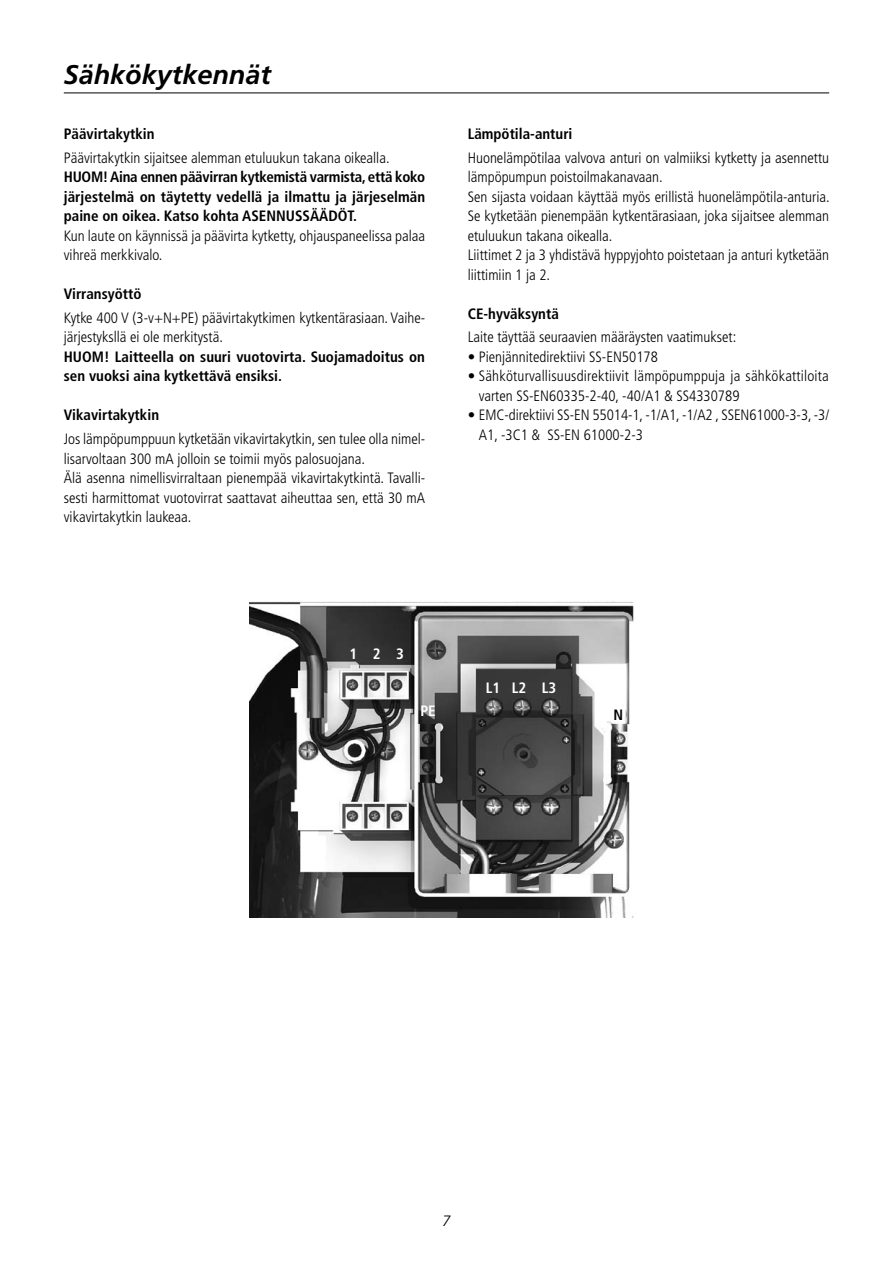
<style>
.page{position:relative;width:893px;height:1263px;background:#fff}
.page>*{position:absolute;margin:0;border:0;box-sizing:border-box;transform-origin:0 0}
.t1{font:italic 700 27px "Frutiger";color:#000}
.t2{font:300 condensed 15px/19.5px "Frutiger";color:#000}
.t3{font:700 condensed 15px/19.5px "Frutiger";color:#000;text-align:justify}
.t4{font:700 condensed 15px "Frutiger";color:#fff}
.t5{font:italic 300 15px "Frutiger";color:#000}
</style>
<div class="page">
<hr style="left:64px;top:93px;width:765px;height:1px;background:#000">
<img style="left:249px;top:601px;width:385px;height:316px">
<h1 class="t1" style="left:64px;top:59px;width:209px">Sähkökytkennät</h1>
<p class="t3" style="left:64px;top:124px;width:92px">Päävirtakytkin</p>
<p class="t2" style="left:64px;top:148px;width:327px">Päävirtakytkin sijaitsee alemman etuluukun takana oikealla.</p>
<p class="t3" style="left:64px;top:167px;width:363px">HUOM! Aina ennen päävirran kytkemistä varmista, että koko järjestelmä on täytetty vedellä ja ilmattu ja järjeselmän paine on oikea. Katso kohta ASENNUSSÄÄDÖT.</p>
<p class="t2" style="left:64px;top:226px;width:363px">Kun laute on käynnissä ja päävirta kytketty, ohjauspaneelissa palaa vihreä merkkivalo.</p>
<p class="t3" style="left:64px;top:284px;width:79px">Virransyöttö</p>
<p class="t2" style="left:64px;top:308px;width:363px">Kytke 400 V (3-v+N+PE) päävirtakytkimen kytkentärasiaan. Vaihe&shy;järjestyksllä ei ole merkitystä.</p>
<p class="t3" style="left:64px;top:347px;width:363px">HUOM! Laitteella on suuri vuotovirta. Suojamadoitus on sen vuoksi aina kytkettävä ensiksi.</p>
<p class="t3" style="left:64px;top:405px;width:97px">Vikavirtakytkin</p>
<p class="t2" style="left:64px;top:429px;width:363px">Jos lämpöpumppuun kytketään vikavirtakytkin, sen tulee olla nimel&shy;lisarvoltaan 300 mA jolloin se toimii myös palosuojana.<br>Älä asenna nimellisvirraltaan pienempää vikavirtakytkintä. Tavalli&shy;sesti harmittomat vuotovirrat saattavat aiheuttaa sen, että 30 mA vikavirtakytkin laukeaa.</p>
<p class="t3" style="left:468px;top:124px;width:106px">Lämpötila-anturi</p>
<p class="t2" style="left:468px;top:148px;width:363px">Huonelämpötilaa valvova anturi on valmiiksi kytketty ja asennettu lämpöpumpun poistoilmakanavaan.<br>Sen sijasta voidaan käyttää myös erillistä huonelämpötila-anturia.<br>Se kytketään pienempään kytkentärasiaan, joka sijaitsee alemman etuluukun takana oikealla.<br>Liittimet 2 ja 3 yhdistävä hyppyjohto poistetaan ja anturi kytketään liittimiin 1 ja 2.</p>
<p class="t3" style="left:468px;top:304px;width:93px">CE-hyväksyntä</p>
<p class="t2" style="left:468px;top:328px;width:270px">Laite täyttää seuraavien määräysten vaatimukset:</p>
<p class="t2" style="left:468px;top:347px;width:192px">• Pienjännitedirektiivi SS-EN50178</p>
<p class="t2" style="left:479px;top:367px;width:352px;text-indent:-11px">• Sähköturvallisuusdirektiivit lämpöpumppuja ja sähkökattiloita varten SS-EN60335-2-40, -40/A1 &amp; SS4330789</p>
<p class="t2" style="left:479px;top:406px;width:352px;text-indent:-11px">• EMC-direktiivi SS-EN 55014-1, -1/A1, -1/A2 , SSEN61000-3-3, -3/<br>A1, -3C1 &amp; SS-EN 61000-2-3</p>
<p class="t4" style="left:349px;top:645px;width:56px">1 2 3</p>
<p class="t4" style="left:486px;top:679px;width:72px">L1 L2 L3</p>
<p class="t4" style="left:420px;top:702px;width:17px">PE</p>
<p class="t3" style="left:614px;top:705px;width:11px">N</p>
<p class="t5" style="left:442px;top:1212px;width:10px">7</p>
</div>
